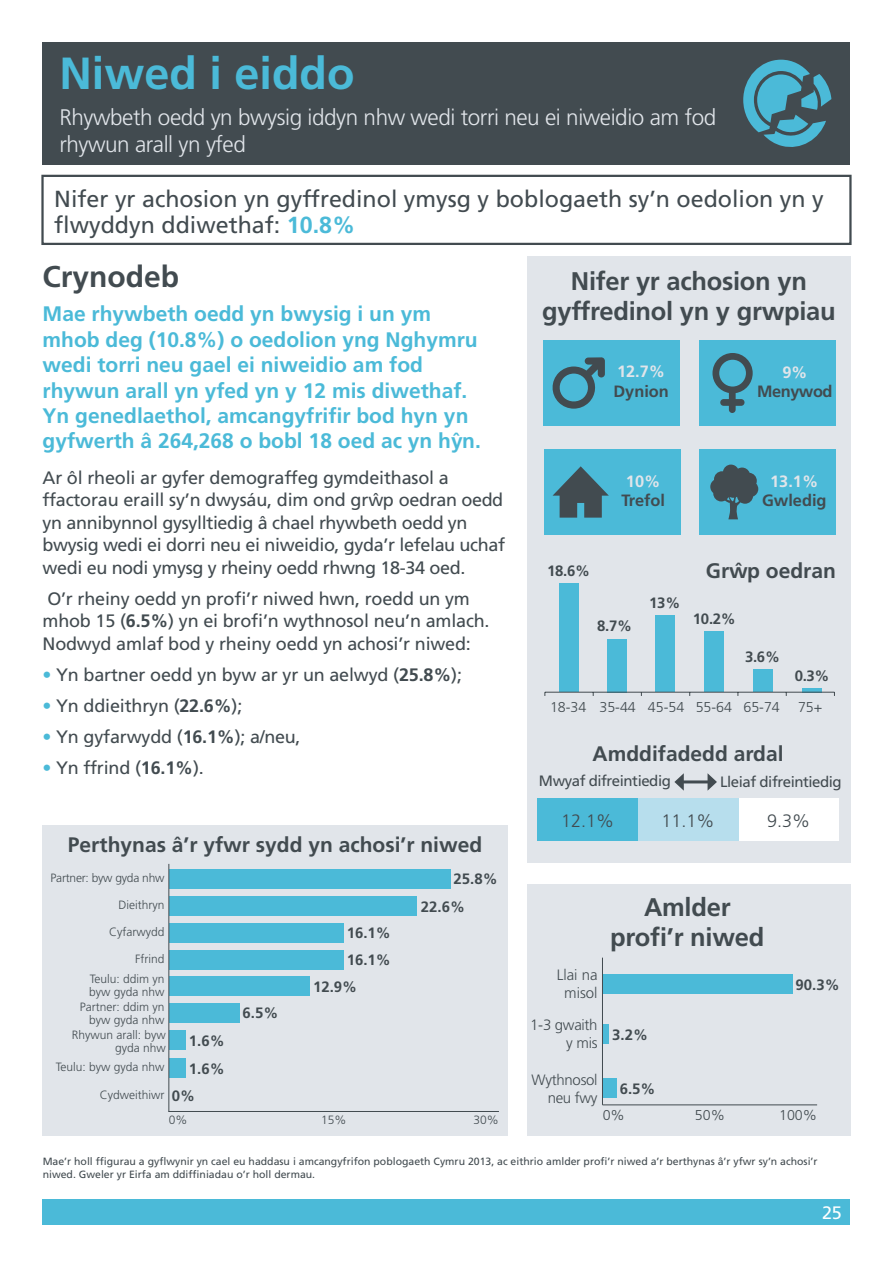
<style>
.page{position:relative;width:893px;height:1263px;background:#fff}
.page>*{position:absolute;margin:0;border:0;box-sizing:border-box;transform-origin:0 0}
.t1{font:700 45px "Frutiger";color:#4bbad8}
.t2{font:700 30px "Frutiger";color:#424b50}
.t3{font:700 25.5px/30.6px "Frutiger";letter-spacing:-.01em;color:#424b50;text-align:center}
.t4{font:23.25px/26.2px "Frutiger";color:#424b50}
.t5{font:300 22.5px/27px "Frutiger";letter-spacing:-.02em;color:#e1e5ea}
.t6{font:700 21px/25.5px "Frutiger";color:#4bbad8}
.t7{font:700 21px "Frutiger";color:#424b50}
.t8{font:18px/22.5px "Frutiger";letter-spacing:-.01em;color:#424b50}
.t9{font:300 18px "Frutiger";color:#424b50}
.t10{font:18px "Frutiger";color:#fff}
.t11{font:700 16.35px "Frutiger";color:#424b50}
.t12{font:700 16.35px "Frutiger";color:#e1e5ea}
.t13{font:700 16.35px "Frutiger";letter-spacing:-.03em;color:#424b50}
.t14{font:700 15px/27.8px "Frutiger";color:#424b50}
.t15{font:15px "Frutiger";letter-spacing:-.03em;color:#424b50}
.t16{font:300 15px/18px "Frutiger";letter-spacing:-.02em;color:#424b50;text-align:right}
.t17{font:300 15px/18px "Frutiger";color:#424b50;text-align:center}
.t18{font:300 14.25px "Frutiger";color:#424b50}
.t19{font:300 12px/13px "Frutiger";color:#424b50;text-align:right}
.t20{font:300 12px "Frutiger";letter-spacing:-.02em;color:#424b50}
.t21{font:10.5px/12.6px "Frutiger";color:#424b50}
.s1{font-weight:700;color:#4bbad8}
.s2{font-weight:700}
.s3{color:#4bbad8}
</style>
<div class="page">
<div style="left:43px;top:1199px;width:807px;height:26px;background:#4bbad8"></div>
<div style="left:527px;top:256px;width:323px;height:607px;background:#e1e5ea"></div>
<div style="left:43px;top:43px;width:807px;height:122px;background:#424b50"></div>
<div style="left:699px;top:340px;width:136px;height:86px;background:#4bbad8"></div>
<div style="left:544px;top:340px;width:136px;height:86px;background:#4bbad8"></div>
<svg style="left:712px;top:353px;width:41px;height:60px"></svg>
<svg style="left:552px;top:357px;width:53px;height:52px"></svg>
<div style="left:699px;top:449px;width:137px;height:86px;background:#4bbad8"></div>
<div style="left:544px;top:449px;width:137px;height:86px;background:#4bbad8"></div>
<svg style="left:553px;top:466px;width:56px;height:52px"></svg>
<svg style="left:710px;top:465px;width:48px;height:54px"></svg>
<div style="left:43px;top:826px;width:465px;height:310px;background:#e1e5ea"></div>
<div style="left:169px;top:923px;width:175px;height:19px;background:#4bbad8"></div>
<div style="left:169px;top:869px;width:281px;height:20px;background:#4bbad8"></div>
<div style="left:169px;top:896px;width:248px;height:20px;background:#4bbad8"></div>
<div style="left:169px;top:950px;width:175px;height:19px;background:#4bbad8"></div>
<div style="left:169px;top:976px;width:141px;height:20px;background:#4bbad8"></div>
<div style="left:169px;top:1003px;width:70px;height:19px;background:#4bbad8"></div>
<div style="left:169px;top:1030px;width:17px;height:20px;background:#4bbad8"></div>
<div style="left:169px;top:1058px;width:17px;height:20px;background:#4bbad8"></div>
<hr style="left:168px;top:864px;width:1px;height:248px;background:#424b50">
<hr style="left:168px;top:1111px;width:331px;height:1px;background:#424b50">
<svg style="left:743px;top:60px;width:88px;height:87px"></svg>
<div style="left:527px;top:884px;width:323px;height:252px;background:#e1e5ea"></div>
<div style="left:537px;top:798px;width:101px;height:43px;background:#4bbad8"></div>
<div style="left:738px;top:798px;width:101px;height:43px;background:#fff"></div>
<div style="left:638px;top:798px;width:100px;height:43px;background:#b7deed"></div>
<div style="left:602px;top:975px;width:190px;height:19px;background:#4bbad8"></div>
<div style="left:603px;top:1025px;width:6px;height:19px;background:#4bbad8"></div>
<div style="left:603px;top:1078px;width:14px;height:20px;background:#4bbad8"></div>
<hr style="left:602px;top:1104px;width:215px;height:1px;background:#424b50">
<hr style="left:602px;top:958px;width:1px;height:147px;background:#424b50">
<div style="left:559px;top:584px;width:19px;height:108px;background:#4bbad8"></div>
<div style="left:607px;top:639px;width:20px;height:53px;background:#4bbad8"></div>
<div style="left:655px;top:615px;width:20px;height:77px;background:#4bbad8"></div>
<div style="left:705px;top:631px;width:19px;height:61px;background:#4bbad8"></div>
<div style="left:753px;top:669px;width:19px;height:23px;background:#4bbad8"></div>
<svg style="left:802px;top:688px;width:20px;height:4px"></svg>
<hr style="left:545px;top:692px;width:289px;height:1px;background:#424b50">
<hr style="left:681px;top:780px;width:29px;height:3px;background:#424b50">
<svg style="left:674px;top:773px;width:10px;height:18px"></svg>
<svg style="left:708px;top:773px;width:9px;height:17px"></svg>
<div style="left:41px;top:175px;width:811px;height:70px;border:2px solid #424b50"></div>
<h1 class="t1" style="left:59px;top:47px;width:297px">Niwed i eiddo</h1>
<p class="t5" style="left:59px;top:104px;width:658px">Rhywbeth oedd yn bwysig iddyn nhw wedi torri neu ei niweidio am fod rhywun arall yn yfed</p>
<p class="t4" style="left:54px;top:185px;width:771px">Nifer yr achosion yn gyffredinol ymysg y boblogaeth sy’n oedolion yn y flwyddyn ddiwethaf: <span class="s1">10.8%</span></p>
<h2 class="t2" style="left:43px;top:259px;width:138px">Crynodeb</h2>
<p class="t6" style="left:43px;top:301px;width:440px">Mae rhywbeth oedd yn bwysig i un ym mhob deg (10.8%) o oedolion yng Nghymru wedi torri neu gael ei niweidio am fod rhywun arall yn yfed yn y 12 mis diwethaf.<br>Yn genedlaethol, amcangyfrifir bod hyn yn gyfwerth â 264,268 o bobl 18 oed ac yn hyˆ n.</p>
<p class="t8" style="left:43px;top:466px;width:464px">Ar ôl rheoli ar gyfer demograffeg gymdeithasol a ffactorau eraill sy’n dwysáu, dim ond grwˆ p oedran oedd yn annibynnol gysylltiedig â chael rhywbeth oedd yn bwysig wedi ei dorri neu ei niweidio, gyda’r lefelau uchaf wedi eu nodi ymysg y rheiny oedd rhwng 18-34 oed.</p>
<p class="t8" style="left:43px;top:587px;width:449px">O’r rheiny oedd yn profi’r niwed hwn, roedd un ym mhob 15 (<span class="s2">6.5%</span>) yn ei brofi’n wythnosol neu’n amlach.<br>Nodwyd amlaf bod y rheiny oedd yn achosi’r niwed:</p>
<p class="t8" style="left:43px;top:663px;width:421px"><span class="s3">•</span> Yn bartner oedd yn byw ar yr un aelwyd (<span class="s2">25.8%</span>);</p>
<p class="t8" style="left:43px;top:694px;width:201px"><span class="s3">•</span> Yn ddieithryn (<span class="s2">22.6%</span>);</p>
<p class="t8" style="left:43px;top:725px;width:259px"><span class="s3">•</span> Yn gyfarwydd (<span class="s2">16.1%</span>); a/neu,</p>
<p class="t8" style="left:43px;top:756px;width:163px"><span class="s3">•</span> Yn ffrind (<span class="s2">16.1%</span>).</p>
<p class="t7" style="left:68px;top:833px;width:416px">Perthynas â’r yfwr sydd yn achosi’r niwed</p>
<p class="t14" style="left:421px;top:865px;width:78px;text-indent:33px">25.8%<br>22.6%</p>
<p class="t14" style="left:347px;top:919px;width:46px">16.1%</p>
<p class="t14" style="left:347px;top:946px;width:46px">16.1%</p>
<p class="t14" style="left:313px;top:973px;width:46px">12.9%</p>
<p class="t14" style="left:243px;top:999px;width:37px">6.5%</p>
<p class="t14" style="left:189px;top:1027px;width:37px">1.6%</p>
<p class="t14" style="left:189px;top:1054px;width:37px">1.6%</p>
<p class="t14" style="left:172px;top:1082px;width:25px">0%</p>
<p class="t20" style="left:51px;top:871px;width:115px">Partner: byw gyda nhw</p>
<p class="t19" style="left:118px;top:899px;width:47px">Dieithryn</p>
<p class="t19" style="left:109px;top:925px;width:57px">Cyfarwydd</p>
<p class="t19" style="left:135px;top:952px;width:31px">Ffrind</p>
<p class="t19" style="left:89px;top:972px;width:77px;text-align:left">Teulu: ddim yn byw gyda nhw</p>
<p class="t19" style="left:80px;top:1000px;width:86px">Partner: ddim yn byw gyda nhw</p>
<p class="t19" style="left:72px;top:1028px;width:96px">Rhywun arall: byw gyda nhw</p>
<p class="t19" style="left:56px;top:1060px;width:110px">Teulu: byw gyda nhw</p>
<p class="t19" style="left:100px;top:1088px;width:66px">Cydweithiwr</p>
<p class="t19" style="left:169px;top:1113px;width:20px">0%</p>
<p class="t19" style="left:321px;top:1113px;width:27px">15%</p>
<p class="t19" style="left:474px;top:1113px;width:27px">30%</p>
<h3 class="t3" style="left:542px;top:265px;width:295px">Nifer yr achosion yn gyffredinol yn y grwpiau</h3>
<p class="t12" style="left:617px;top:362px;width:50px">12.7%</p>
<p class="t11" style="left:613px;top:381px;width:57px">Dynion</p>
<p class="t12" style="left:782px;top:363px;width:26px">9%</p>
<p class="t13" style="left:757px;top:382px;width:77px">Menywod</p>
<p class="t12" style="left:626px;top:472px;width:36px">10%</p>
<p class="t11" style="left:621px;top:491px;width:45px">Trefol</p>
<p class="t12" style="left:770px;top:472px;width:50px">13.1%</p>
<p class="t11" style="left:762px;top:491px;width:66px">Gwledig</p>
<p class="t14" style="left:547px;top:557px;width:44px">18.6%</p>
<p class="t14" style="left:597px;top:612px;width:36px">8.7%</p>
<p class="t14" style="left:649px;top:589px;width:33px">13%</p>
<p class="t7" style="left:706px;top:558px;width:132px">Grwˆ p oedran</p>
<p class="t14" style="left:693px;top:605px;width:44px">10.2%</p>
<p class="t14" style="left:745px;top:643px;width:36px">3.6%</p>
<p class="t14" style="left:795px;top:661px;width:36px">0.3%</p>
<p class="t18" style="left:550px;top:699px;width:231px">18-34 35-44 45-54 55-64 65-74</p>
<p class="t18" style="left:798px;top:699px;width:26px">75+</p>
<p class="t7" style="left:593px;top:741px;width:192px">Amddifadedd ardal</p>
<p class="t15" style="left:539px;top:772px;width:133px">Mwyaf difreintiedig</p>
<p class="t15" style="left:720px;top:773px;width:123px">Lleiaf difreintiedig</p>
<p class="t9" style="left:561px;top:810px;width:55px">12.1%</p>
<p class="t9" style="left:661px;top:810px;width:55px">11.1%</p>
<p class="t9" style="left:767px;top:810px;width:45px">9.3%</p>
<p class="t17" style="left:557px;top:965px;width:42px">Llai na misol</p>
<p class="t16" style="left:530px;top:1015px;width:69px">1-3 gwaith y mis</p>
<p class="t16" style="left:532px;top:1070px;width:67px">Wythnosol neu fwy</p>
<h3 class="t3" style="left:610px;top:891px;width:156px">Amlder profi’r niwed</h3>
<p class="t14" style="left:612px;top:1021px;width:37px">3.2%</p>
<p class="t14" style="left:620px;top:1075px;width:37px">6.5%</p>
<p class="t14" style="left:795px;top:970px;width:46px">90.3%</p>
<p class="t18" style="left:603px;top:1106px;width:24px">0%</p>
<p class="t18" style="left:695px;top:1106px;width:32px">50%</p>
<p class="t18" style="left:779px;top:1106px;width:40px">100%</p>
<p class="t21" style="left:43px;top:1155px;width:776px">Mae’r holl ffigurau a gyflwynir yn cael eu haddasu i amcangyfrifon poblogaeth Cymru 2013, ac eithrio amlder profi’r niwed a’r berthynas â’r yfwr sy’n achosi’r niwed. Gweler yr Eirfa am ddiffiniadau o’r holl dermau.</p>
<p class="t10" style="left:822px;top:1202px;width:21px">25</p>
</div>
